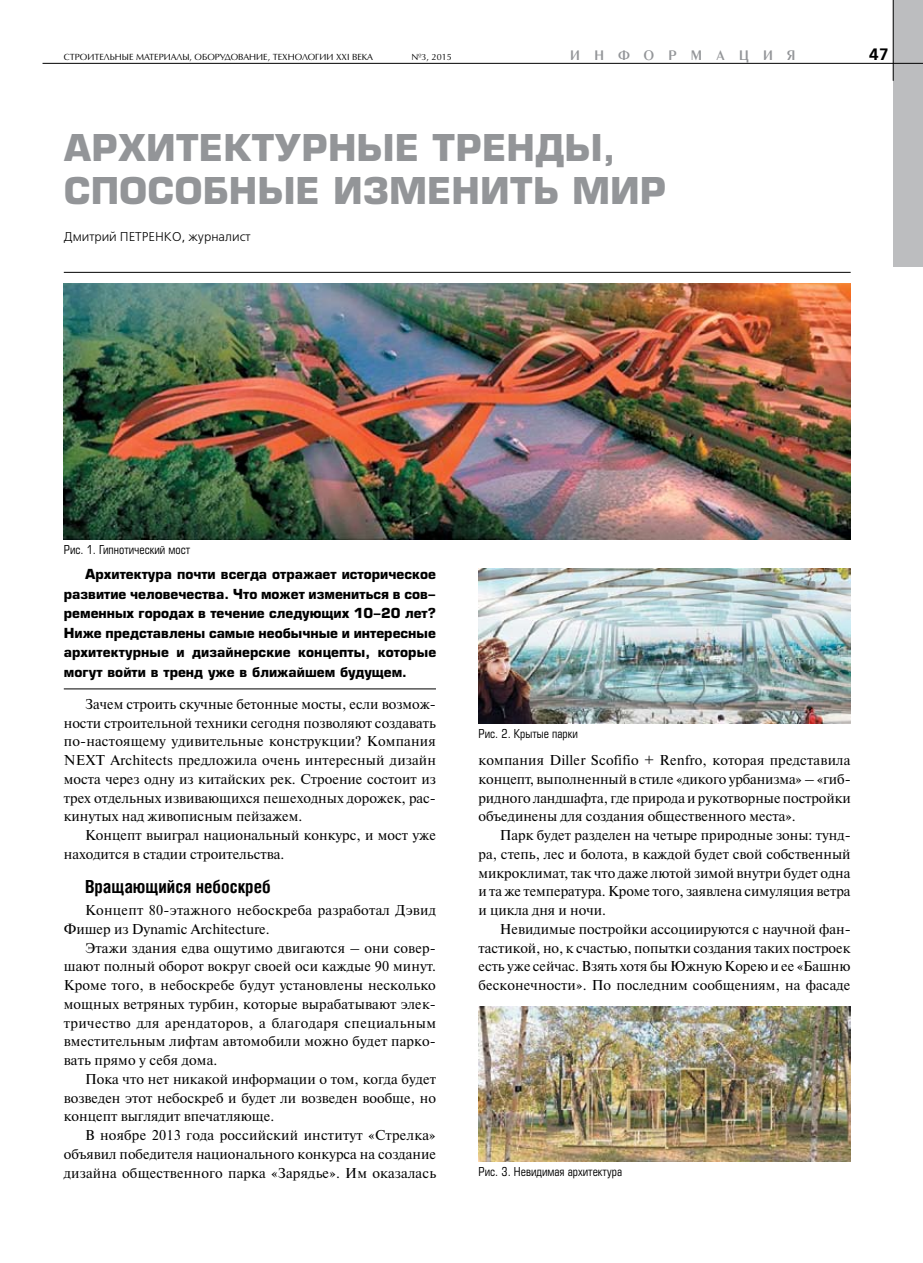
<style>
.page{position:relative;width:923px;height:1263px;background:#fff}
.page>*{position:absolute;margin:0;border:0;box-sizing:border-box;transform-origin:0 0}
.t1{font:700 36px/43.2px "Europe";color:#939598}
.t2{font:700 18px "Helios Cond";color:#000}
.t3{font:700 16.5px "Free Set C";color:#000}
.t4{font:14.55px "Penta Demi";letter-spacing:.985em;color:#939598}
.t5{font:14.25px/18.8px "Newton C";color:#000;text-align:justify}
.t6{font:14.25px/18.8px "Newton C";letter-spacing:.02em;color:#000}
.t7{font:700 13.5px/19.5px "Europe";color:#000;text-align:justify}
.t8{font:12.75px "Free Set C";color:#000}
.t9{font:12px "Europe Cond";color:#000}
.t10{font:9px "AG Opus";color:#000}
</style>
<div class="page">
<div style="left:893px;top:0;width:30px;height:267px;background:#bcbdbf"></div>
<hr style="left:64px;top:272px;width:786px;height:1px;background:#000">
<hr style="left:64px;top:689px;width:372px;height:1px;background:#000">
<img style="left:64px;top:283px;width:786px;height:256px">
<img style="left:478px;top:568px;width:372px;height:156px">
<img style="left:478px;top:1006px;width:372px;height:156px">
<hr style="left:893px;top:0;width:1px;height:81px;background:#000">
<hr style="left:43px;top:63px;width:880px;height:1px;background:#000">
<p class="t10" style="left:64px;top:51px;width:311px">СТРОИТЕЛЬНЫЕ МАТЕРИАЛЫ, ОБОРУДОВАНИЕ, ТЕХНОЛОГИИ XXI ВЕКА</p>
<p class="t10" style="left:412px;top:51px;width:42px">№3, 2015</p>
<p class="t4" style="left:570px;top:48px;width:227px">ИНФОРМАЦИЯ</p>
<p class="t3" style="left:868px;top:45px;width:19px">47</p>
<h1 class="t1" style="left:64px;top:126px;width:604px">Архитектурные тренды, способные изменить мир</h1>
<p class="t8" style="left:64px;top:229px;width:188px">Дмитрий ПЕТРЕНКО, журналист</p>
<p class="t9" style="left:64px;top:542px;width:128px">Рис. 1. Гипнотический мост</p>
<p class="t7" style="left:64px;top:565px;width:374px;text-indent:21px">Архитектура почти всегда отражает историческое развитие человечества. Что может измениться в сов&shy;ременных городах в течение следующих 10-20 лет?<br>Ниже представлены самые необычные и интересные архитектурные и дизайнерские концепты, которые могут войти в тренд уже в ближайшем будущем.</p>
<p class="t5" style="left:64px;top:695px;width:374px;text-indent:21px">Зачем строить скучные бетонные мосты, если возмож&shy;ности строительной техники сегодня позволяют создавать по-настоящему удивительные конструкции? Компания NEXT Architects предложила очень интересный дизайн моста через одну из китайских рек. Строение состоит из трех отдельных извивающихся пешеходных дорожек, рас&shy;кинутых над живописным пейзажем.</p>
<p class="t5" style="left:64px;top:826px;width:374px;text-indent:21px">Концепт выиграл национальный конкурс, и мост уже находится в стадии строительства.</p>
<p class="t2" style="left:85px;top:876px;width:187px">Вращающийся небоскреб</p>
<p class="t6" style="left:64px;top:901px;width:374px;text-indent:21px">Концепт 80-этажного небоскреба разработал Дэвид<br>Фишер из Dynamic Architecture.</p>
<p class="t5" style="left:64px;top:938px;width:374px;text-indent:21px">Этажи здания едва ощутимо двигаются – они совер&shy;шают полный оборот вокруг своей оси каждые 90 минут.<br>Кроме того, в небоскребе будут установлены несколько мощных ветряных турбин, которые вырабатывают элек&shy;тричество для арендаторов, а благодаря специальным вместительным лифтам автомобили можно будет парко&shy;вать прямо у себя дома.</p>
<p class="t5" style="left:64px;top:1070px;width:374px;text-indent:21px">Пока что нет никакой информации о том, когда будет возведен этот небоскреб и будет ли возведен вообще, но концепт выглядит впечатляюще.</p>
<p class="t5" style="left:64px;top:1126px;width:374px;text-indent:21px">В ноябре 2013 года российский институт «Стрелка» объявил победителя национального конкурса на создание дизайна общественного парка «Зарядье». Им оказалась</p>
<p class="t9" style="left:478px;top:726px;width:101px">Рис. 2. Крытые парки</p>
<p class="t5" style="left:478px;top:751px;width:374px">компания Diller Scofifio + Renfro, которая представила концепт, выполненный в стиле «дикого урбанизма» – «гиб&shy;ридного ландшафта, где природа и рукотворные постройки объединены для создания общественного места».</p>
<p class="t5" style="left:478px;top:826px;width:374px;text-indent:21px">Парк будет разделен на четыре природные зоны: тунд&shy;ра, степь, лес и болота, в каждой будет свой собственный микроклимат, так что даже лютой зимой внутри будет одна и та же температура. Кроме того, заявлена симуляция ветра и цикла дня и ночи.</p>
<p class="t5" style="left:478px;top:920px;width:374px;text-indent:21px">Невидимые постройки ассоциируются с научной фан&shy;тастикой, но, к счастью, попытки создания таких построек есть уже сейчас. Взять хотя бы Южную Корею и ее «Башню бесконечности». По последним сообщениям, на фасаде</p>
<p class="t9" style="left:478px;top:1164px;width:145px">Рис. 3. Невидимая архитектура</p>
</div>
